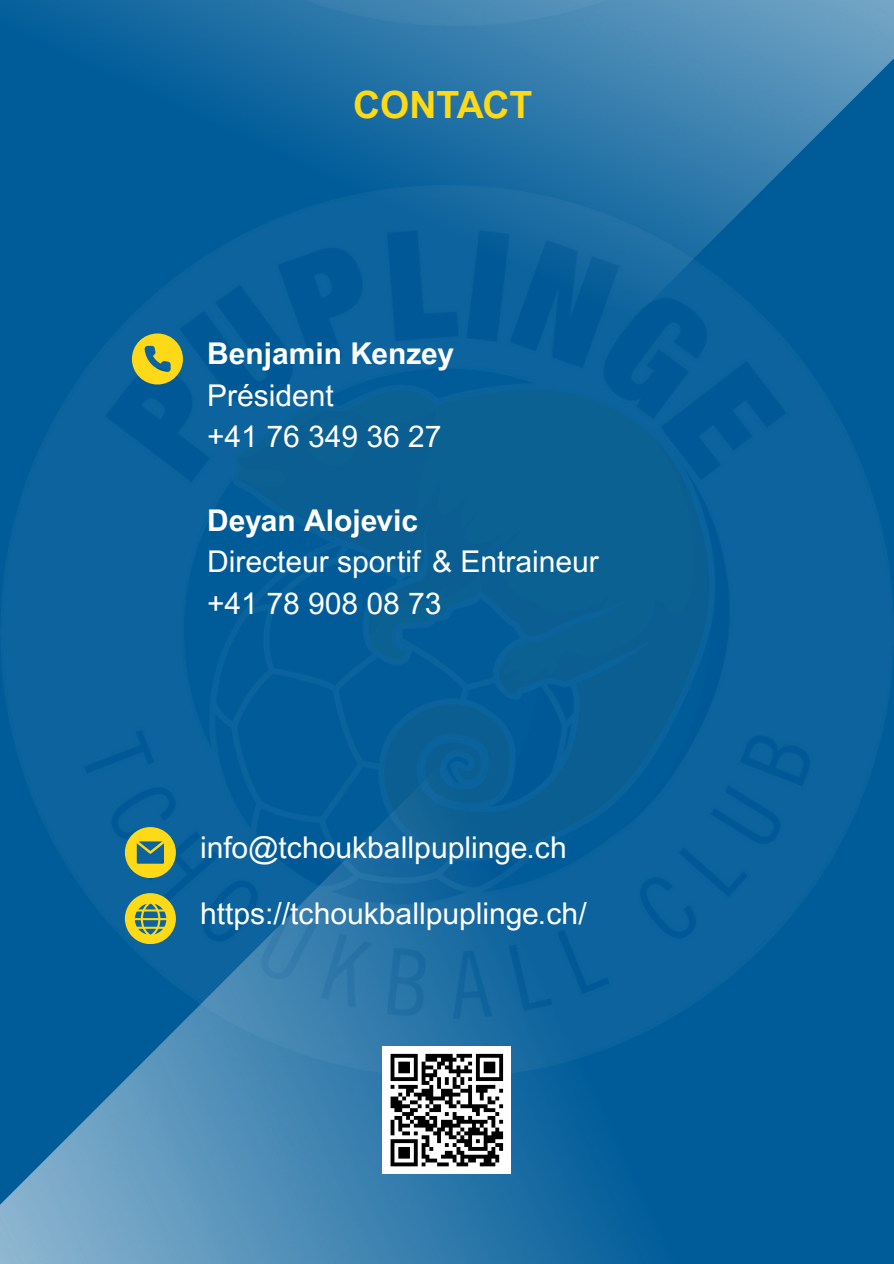
<style>
.page{position:relative;width:894px;height:1264px;background:#fff}
.page>*{position:absolute;margin:0;border:0;box-sizing:border-box;transform-origin:0 0}
.t1{font:700 37.5px "Arial MT Pro";color:#fdd917}
.t2{font:30px "Arial MT Pro";color:#fff}
.t3{font:700 30px "Arial MT Pro";color:#fff}
</style>
<div class="page">
<img style="left:0;top:505px;width:893px;height:253px">
<img style="left:0;top:758px;width:893px;height:505px">
<svg style="left:125px;top:827px;width:50px;height:50px;background:#9ca94c"></svg>
<img style="left:0;top:0;width:893px;height:505px">
<svg style="left:132px;top:333px;width:50px;height:51px;background:#afb240"></svg>
<svg style="left:125px;top:893px;width:50px;height:50px;background:#a0ab4a"></svg>
<img style="left:9px;top:0;width:884px;height:25px">
<div style="left:382px;top:1046px;width:128px;height:128px;background:#fff"></div>
<svg style="left:390px;top:1053px;width:114px;height:114px"></svg>
<p class="t1" style="left:353px;top:91px;width:181px">CONTACT</p>
<p class="t3" style="left:207px;top:342px;width:248px">Benjamin Kenzey</p>
<p class="t2" style="left:207px;top:384px;width:128px">Président</p>
<p class="t2" style="left:207px;top:425px;width:236px">+41 76 349 36 27</p>
<p class="t3" style="left:207px;top:509px;width:212px">Deyan Alojevic</p>
<p class="t2" style="left:207px;top:550px;width:393px">Directeur sportif &amp; Entraineur</p>
<p class="t2" style="left:207px;top:592px;width:236px">+41 78 908 08 73</p>
<p class="t2" style="left:200px;top:835px;width:368px">info@tchoukballpuplinge.ch</p>
<h1 class="t2" style="left:200px;top:901px;width:388px">https://tchoukballpuplinge.ch/</h1>
</div>
